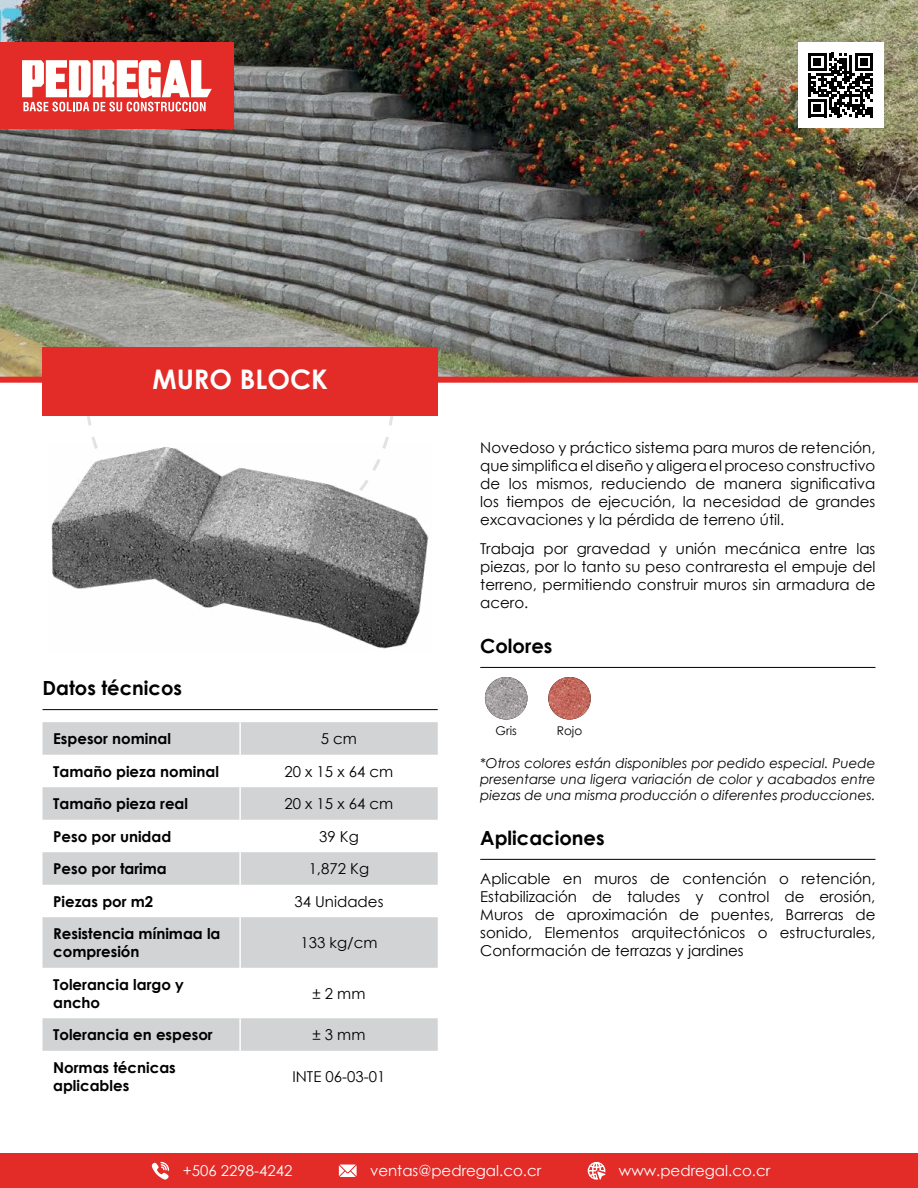
<style>
.page{position:relative;width:918px;height:1188px;background:#fff}
.page>*{position:absolute;margin:0;border:0;box-sizing:border-box;transform-origin:0 0}
.t1{font:700 27px "Century Gothic";color:#fff}
.t2{font:700 19.5px "Century Gothic";color:#000}
.t3{font:15px/18px "Century Gothic";color:#000;text-align:justify}
.t4{font:700 15px/18px "Century Gothic";color:#000}
.t5{font:15px "Century Gothic";color:#fff}
.t6{font:italic 13.5px/16.2px "Century Gothic";color:#000;text-align:justify}
.t7{font:12px "Century Gothic";color:#000}
</style>
<div class="page">
<svg style="left:84px;top:415px;width:312px;height:27px"></svg>
<hr style="left:480px;top:667px;width:395px;height:1px;background:#000">
<hr style="left:480px;top:859px;width:395px;height:1px;background:#000">
<img style="left:485px;top:677px;width:42px;height:43px;border-radius:21px">
<img style="left:548px;top:677px;width:43px;height:43px;border-radius:21px">
<div style="left:0;top:1154px;width:918px;height:34px;background:#e32c28"></div>
<img style="left:0;top:0;width:918px;height:383px">
<svg style="left:152px;top:1162px;width:17px;height:18px"></svg>
<svg style="left:588px;top:1162px;width:17px;height:18px"></svg>
<svg style="left:339px;top:1165px;width:18px;height:12px"></svg>
<div style="left:43px;top:347px;width:395px;height:68px;background:#e32c28"></div>
<hr style="left:43px;top:709px;width:395px;height:1px;background:#000">
<svg style="left:43px;top:722px;width:395px;height:329px;fill:#d1d3d4"></svg>
<hr style="left:239px;top:722px;width:2px;height:33px;background:#fff">
<hr style="left:239px;top:755px;width:2px;height:32px;background:#fff">
<hr style="left:239px;top:787px;width:2px;height:33px;background:#fff">
<hr style="left:239px;top:820px;width:2px;height:32px;background:#fff">
<hr style="left:239px;top:852px;width:2px;height:33px;background:#fff">
<hr style="left:239px;top:885px;width:2px;height:32px;background:#fff">
<hr style="left:239px;top:917px;width:2px;height:51px;background:#fff">
<hr style="left:239px;top:968px;width:2px;height:50px;background:#fff">
<hr style="left:239px;top:1018px;width:2px;height:33px;background:#fff">
<img style="left:51px;top:442px;width:378px;height:207px">
<div style="left:798px;top:43px;width:85px;height:85px;background:#fff"></div>
<svg style="left:808px;top:53px;width:65px;height:64px"></svg>
<div style="left:0;top:43px;width:234px;height:86px;background:#e32c28"></div>
<svg style="left:22px;top:60px;width:190px;height:51px"></svg>
<h1 class="t1" style="left:152px;top:358px;width:177px">MURO BLOCK</h1>
<h2 class="t2" style="left:43px;top:673px;width:141px">Datos técnicos</h2>
<p class="t4" style="left:53px;top:729px;width:119px">Espesor nominal</p>
<p class="t3" style="left:321px;top:729px;width:38px">5 cm</p>
<p class="t4" style="left:53px;top:761px;width:167px">Tamaño pieza nominal</p>
<p class="t3" style="left:285px;top:762px;width:110px">20 x 15 x 64 cm</p>
<p class="t4" style="left:53px;top:794px;width:137px">Tamaño pieza real</p>
<p class="t3" style="left:285px;top:794px;width:110px">20 x 15 x 64 cm</p>
<p class="t4" style="left:53px;top:826px;width:120px">Peso por unidad</p>
<p class="t3" style="left:319px;top:827px;width:41px">39 Kg</p>
<p class="t4" style="left:53px;top:859px;width:115px">Peso por tarima</p>
<p class="t3" style="left:309px;top:859px;width:62px">1,872 Kg</p>
<p class="t4" style="left:53px;top:891px;width:102px">Piezas por m2</p>
<p class="t3" style="left:294px;top:892px;width:91px">34 Unidades</p>
<p class="t4" style="left:53px;top:924px;width:169px">Resistencia mínimaa la compresión</p>
<p class="t3" style="left:300px;top:933px;width:79px">133 kg/cm</p>
<p class="t4" style="left:53px;top:975px;width:132px">Tolerancia largo y ancho</p>
<p class="t3" style="left:312px;top:984px;width:54px">± 2 mm</p>
<p class="t4" style="left:53px;top:1025px;width:161px">Tolerancia en espesor</p>
<p class="t3" style="left:312px;top:1025px;width:54px">± 3 mm</p>
<p class="t4" style="left:53px;top:1058px;width:124px">Normas técnicas aplicables</p>
<p class="t3" style="left:292px;top:1067px;width:94px">INTE 06-03-01</p>
<p class="t3" style="left:480px;top:439px;width:397px">Novedoso y práctico sistema para muros de retención, que simplifica el diseño y aligera el proceso constructivo de los mismos, reduciendo de manera significativa los tiempos de ejecución, la necesidad de grandes excavaciones y la pérdida de terreno útil.</p>
<p class="t3" style="left:480px;top:539px;width:397px">Trabaja por gravedad y unión mecánica entre las piezas, por lo tanto su peso contraresta el empuje del terreno, permitiendo construir muros sin armadura de acero.</p>
<h2 class="t2" style="left:480px;top:631px;width:74px">Colores</h2>
<p class="t7" style="left:496px;top:722px;width:23px">Gris</p>
<p class="t7" style="left:557px;top:722px;width:27px">Rojo</p>
<p class="t6" style="left:480px;top:754px;width:397px">*Otros colores están disponibles por pedido especial. Puede presentarse una ligera variación de color y acabados entre piezas de una misma producción o diferentes producciones.</p>
<h2 class="t2" style="left:480px;top:823px;width:126px">Aplicaciones</h2>
<p class="t3" style="left:480px;top:869px;width:397px">Aplicable en muros de contención o retención, Estabilización de taludes y control de erosión, Muros de aproximación de puentes, Barreras de sonido, Elementos arquitectónicos o estructurales, Conformación de terrazas y jardines</p>
<p class="t5" style="left:183px;top:1160px;width:111px">+506 2298-4242</p>
<p class="t5" style="left:370px;top:1160px;width:173px">ventas@pedregal.co.cr</p>
<p class="t5" style="left:619px;top:1160px;width:153px">www.pedregal.co.cr</p>
</div>
